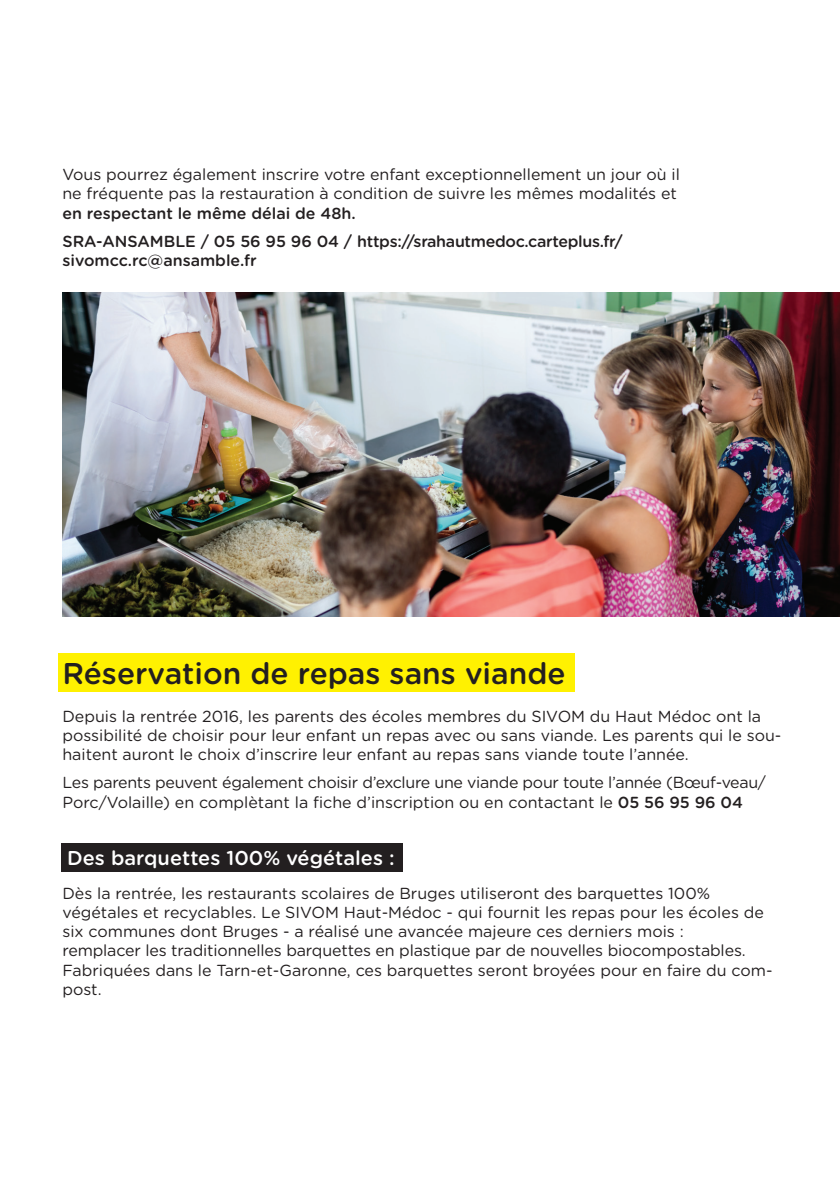
<style>
.page{position:relative;width:840px;height:1191px;background:#fff}
.page>*{position:absolute;margin:0;border:0;box-sizing:border-box;transform-origin:0 0}
.t1{font:500 30px "Gotham Rounded";color:#231f20}
.t2{font:500 20px "Gotham Rounded";color:#fff}
.t3{font:16px/19.2px "Gotham Rounded";color:#231f20}
.t4{font:16px "Gotham Rounded";letter-spacing:-.02em;color:#231f20}
.t5{font:500 16px "Gotham Rounded";letter-spacing:-.02em;color:#231f20}
.t6{font:500 16px "Gotham Rounded";color:#231f20}
.s1{font-weight:500}
</style>
<div class="page">
<div style="left:58px;top:653px;width:516px;height:39px;background:#fff101"></div>
<div style="left:61px;top:843px;width:342px;height:29px;background:#231f20"></div>
<img style="left:62px;top:292px;width:777px;height:325px">
<p class="t3" style="left:62px;top:164px;width:618px">Vous pourrez également inscrire votre enfant exceptionnellement un jour où il</p>
<p class="t3" style="left:62px;top:183px;width:615px">ne fréquente pas la restauration à condition de suivre les mêmes modalités et</p>
<p class="t6" style="left:62px;top:201px;width:294px">en respectant le même délai de 48h.</p>
<p class="t5" style="left:62px;top:229px;width:561px">SRA-ANSAMBLE / 05 56 95 96 04 / https://srahautmedoc.carteplus.fr/</p>
<p class="t6" style="left:62px;top:249px;width:196px">sivomcc.rc@ansamble.fr</p>
<p class="t1" style="left:62px;top:652px;width:504px">Réservation de repas sans viande</p>
<p class="t3" style="left:62px;top:706px;width:720px">Depuis la rentrée 2016, les parents des écoles membres du SIVOM du Haut Médoc ont la possibilité de choisir pour leur enfant un repas avec ou sans viande. Les parents qui le sou&shy;haitent auront le choix d’inscrire leur enfant au repas sans viande toute l’année.</p>
<p class="t4" style="left:62px;top:771px;width:704px">Les parents peuvent également choisir d’exclure une viande pour toute l’année (Bœuf-veau/</p>
<p class="t3" style="left:62px;top:791px;width:681px">Porc/Volaille) en complètant la fiche d’inscription ou en contactant le <span class="s1">05 56 95 96 04</span></p>
<p class="t2" style="left:67px;top:843px;width:329px">Des barquettes 100% végétales :</p>
<p class="t3" style="left:62px;top:882px;width:649px">Dès la rentrée, les restaurants scolaires de Bruges utiliseront des barquettes 100%</p>
<p class="t3" style="left:62px;top:902px;width:702px">végétales et recyclables. Le SIVOM Haut-Médoc - qui fournit les repas pour les écoles de six communes dont Bruges - a réalisé une avancée majeure ces derniers mois :</p>
<p class="t3" style="left:62px;top:940px;width:684px">remplacer les traditionnelles barquettes en plastique par de nouvelles biocompostables.</p>
<p class="t3" style="left:62px;top:959px;width:711px">Fabriquées dans le Tarn-et-Garonne, ces barquettes seront broyées pour en faire du com&shy;post.</p>
</div>
